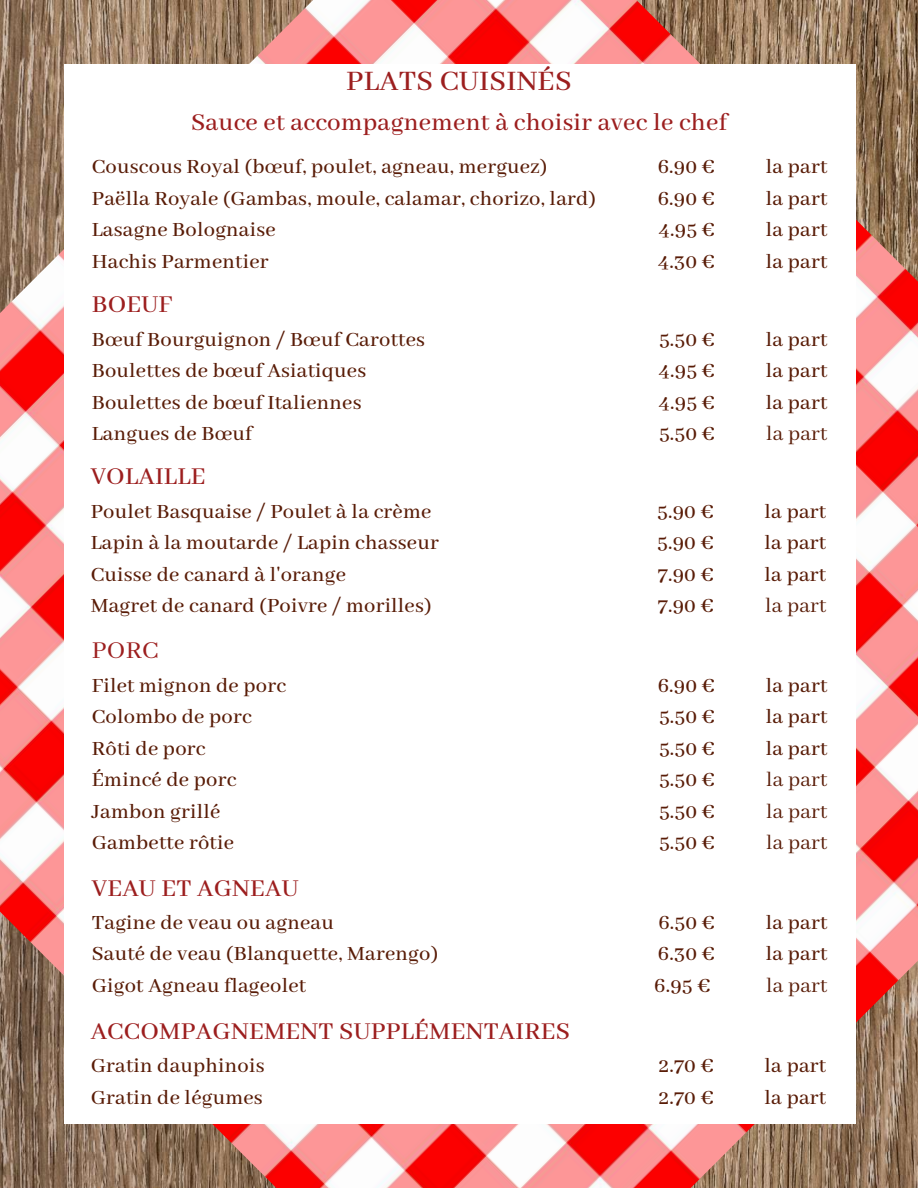
<style>
.page{position:relative;width:918px;height:1188px;background:#fff}
.page>*{position:absolute;margin:0;border:0;box-sizing:border-box;transform-origin:0 0}
.t1{font:500 31.5px "Abhaya Libre";letter-spacing:.01em;color:#9c1e1e}
.t2{font:500 27px "Abhaya Libre";letter-spacing:.01em;color:#9c1e1e}
.t3{font:27px "Abhaya Libre";color:#9c1e1e}
.t4{font:500 22.5px/31.5px "Abhaya Libre";letter-spacing:.01em;color:#591c07}
.t5{font:22.5px/31.5px "Abhaya Libre";letter-spacing:.01em;color:#591c07;text-align:justify}
</style>
<div class="page">
<img style="left:0;top:0;width:918px;height:1188px">
<div style="left:64px;top:92px;width:791px;height:1013px;background:#fff"></div>
<div style="left:64px;top:64px;width:791px;height:70px;background:#fff"></div>
<div style="left:64px;top:1062px;width:791px;height:62px;background:#fff"></div>
<h1 class="t1" style="left:346px;top:63px;width:227px">PLATS CUISINÉS</h1>
<p class="t2" style="left:191px;top:107px;width:537px">Sauce et accompagnement à choisir avec le chef</p>
<p class="t4" style="left:92px;top:152px;width:506px">Couscous Royal (bœuf, poulet, agneau, merguez)<br>Paëlla Royale (Gambas, moule, calamar, chorizo, lard)<br>Lasagne Bolognaise<br>Hachis Parmentier</p>
<p class="t4" style="left:766px;top:152px;width:63px;text-align:justify">la part la part la part la part</p>
<p class="t4" style="left:658px;top:152px;width:59px;text-align:justify">6.90 € 6.90 € 4.95 € 4.30 €</p>
<p class="t2" style="left:92px;top:290px;width:82px">BOEUF</p>
<p class="t4" style="left:92px;top:324px;width:335px">Bœuf Bourguignon / Bœuf Carottes<br>Boulettes de bœuf Asiatiques<br>Boulettes de bœuf Italiennes<br>Langues de Bœuf</p>
<p class="t2" style="left:91px;top:462px;width:116px">VOLAILLE</p>
<p class="t4" style="left:91px;top:496px;width:350px">Poulet Basquaise / Poulet à la crème Lapin à la moutarde / Lapin chasseur Cuisse de canard à l'orange<br>Magret de canard (Poivre / morilles)</p>
<p class="t3" style="left:92px;top:636px;width:68px">PORC</p>
<p class="t4" style="left:92px;top:670px;width:196px">Filet mignon de porc<br>Colombo de porc<br>Rôti de porc<br>Émincé de porc<br>Jambon grillé<br>Gambette rôtie</p>
<p class="t2" style="left:92px;top:873px;width:208px">VEAU ET AGNEAU</p>
<p class="t4" style="left:92px;top:908px;width:348px">Tagine de veau ou agneau<br>Sauté de veau (Blanquette, Marengo)<br>Gigot Agneau flageolet</p>
<p class="t2" style="left:91px;top:1016px;width:481px">ACCOMPAGNEMENT SUPPLÉMENTAIRES</p>
<p class="t4" style="left:91px;top:1051px;width:175px">Gratin dauphinois<br>Gratin de légumes</p>
<p class="t4" style="left:659px;top:324px;width:58px;text-align:justify">5.50 € 4.95 € 4.95 € 5.50 €</p>
<p class="t4" style="left:657px;top:496px;width:58px;text-align:justify">5.90 € 5.90 € 7.90 € 7.90 €</p>
<p class="t4" style="left:658px;top:670px;width:59px;text-align:justify">6.90 € 5.50 € 5.50 € 5.50 € 5.50 € 5.50 €</p>
<p class="t4" style="left:654px;top:908px;width:62px;text-align:justify">6.50 € 6.30 € 6.95 €</p>
<p class="t4" style="left:659px;top:1051px;width:57px">2.70 €<br>2.70 €</p>
<p class="t4" style="left:766px;top:324px;width:63px;text-align:justify">la part la part la part</p>
<p class="t5" style="left:766px;top:419px;width:63px">la part</p>
<p class="t4" style="left:765px;top:496px;width:63px;text-align:justify">la part la part la part</p>
<p class="t5" style="left:765px;top:591px;width:63px">la part</p>
<p class="t4" style="left:766px;top:670px;width:63px;text-align:justify">la part la part la part</p>
<p class="t5" style="left:766px;top:765px;width:63px">la part la part la part</p>
<p class="t4" style="left:766px;top:908px;width:63px">la part la part</p>
<p class="t5" style="left:766px;top:971px;width:63px">la part</p>
<p class="t4" style="left:765px;top:1051px;width:63px">la part la part</p>
</div>
